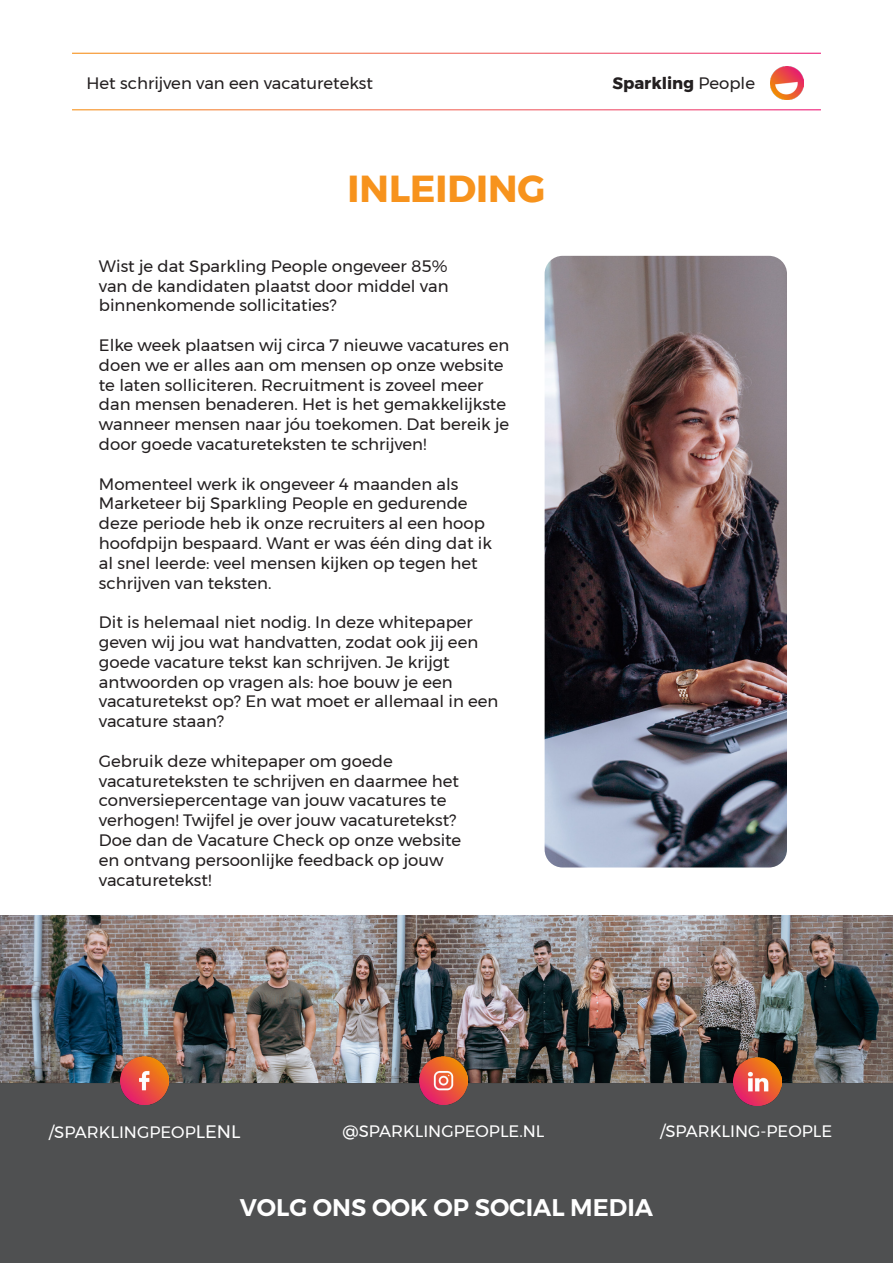
<style>
.page{position:relative;width:893px;height:1263px;background:#fff}
.page>*{position:absolute;margin:0;border:0;box-sizing:border-box;transform-origin:0 0}
.t1{font:700 37.5px "Montserrat";color:#f7931d}
.t2{font:600 24px "Montserrat";color:#fff}
.t3{font:16.5px/19.8px "Montserrat";color:#231f20}
.t4{font:16.5px "Montserrat";color:#fff}
.t5{font:700 16.5px "Montserrat";color:#231f20}
.s1{font-weight:400}
.s2{font-size:18px}
</style>
<div class="page">
<img style="left:771px;top:67px;width:32px;height:32px">
<img style="left:1px;top:916px;width:892px;height:167px">
<div style="left:0;top:1083px;width:893px;height:180px;background:#4b4c4d"></div>
<img style="left:121px;top:1056px;width:48px;height:48px">
<img style="left:420px;top:1056px;width:48px;height:48px">
<img style="left:734px;top:1058px;width:47px;height:48px">
<img style="left:545px;top:256px;width:242px;height:611px">
<p class="t3" style="left:87px;top:73px;width:288px">Het schrijven van een vacaturetekst</p>
<p class="t5" style="left:612px;top:70px;width:144px">Sparkling <span class="s1">People</span></p>
<p class="t1" style="left:348px;top:159px;width:199px">INLEIDING</p>
<p class="t3" style="left:99px;top:256px;width:351px;text-align:justify">Wist je dat Sparkling People ongeveer 85% van de kandidaten plaatst door middel van binnenkomende sollicitaties?</p>
<p class="t3" style="left:99px;top:335px;width:412px">Elke week plaatsen wij circa 7 nieuwe vacatures en doen we er alles aan om mensen op onze website te laten solliciteren. Recruitment is zoveel meer dan mensen benaderen. Het is het gemakkelijkste wanneer mensen naar jóu toekomen. Dat bereik je door goede vacatureteksten te schrijven!</p>
<p class="t3" style="left:99px;top:474px;width:395px">Momenteel werk ik ongeveer 4 maanden als Marketeer bij Sparkling People en gedurende deze periode heb ik onze recruiters al een hoop hoofdpijn bespaard. Want er was één ding dat ik al snel leerde: veel mensen kijken op tegen het schrijven van teksten.</p>
<p class="t3" style="left:99px;top:612px;width:401px">Dit is helemaal niet nodig. In deze whitepaper geven wij jou wat handvatten, zodat ook jij een goede vacature tekst kan schrijven. Je krijgt antwoorden op vragen als: hoe bouw je een vacaturetekst op? En wat moet er allemaal in een vacature staan?</p>
<p class="t3" style="left:99px;top:751px;width:364px">Gebruik deze whitepaper om goede vacatureteksten te schrijven en daarmee het conversiepercentage van jouw vacatures te verhogen! Twijfel je over jouw vacaturetekst?<br>Doe dan de Vacature Check op onze website en ontvang persoonlijke feedback op jouw vacaturetekst!</p>
<p class="t4" style="left:49px;top:1120px;width:193px">/SPARKLINGPEOP<span class="s2">LENL</span></p>
<p class="t4" style="left:343px;top:1118px;width:203px">@SPARKLINGPEOPLE.NL</p>
<p class="t4" style="left:660px;top:1118px;width:174px">/SPARKLING-PEOPLE</p>
<p class="t2" style="left:240px;top:1189px;width:415px">VOLG ONS OOK OP SOCIAL MEDIA</p>
</div>
